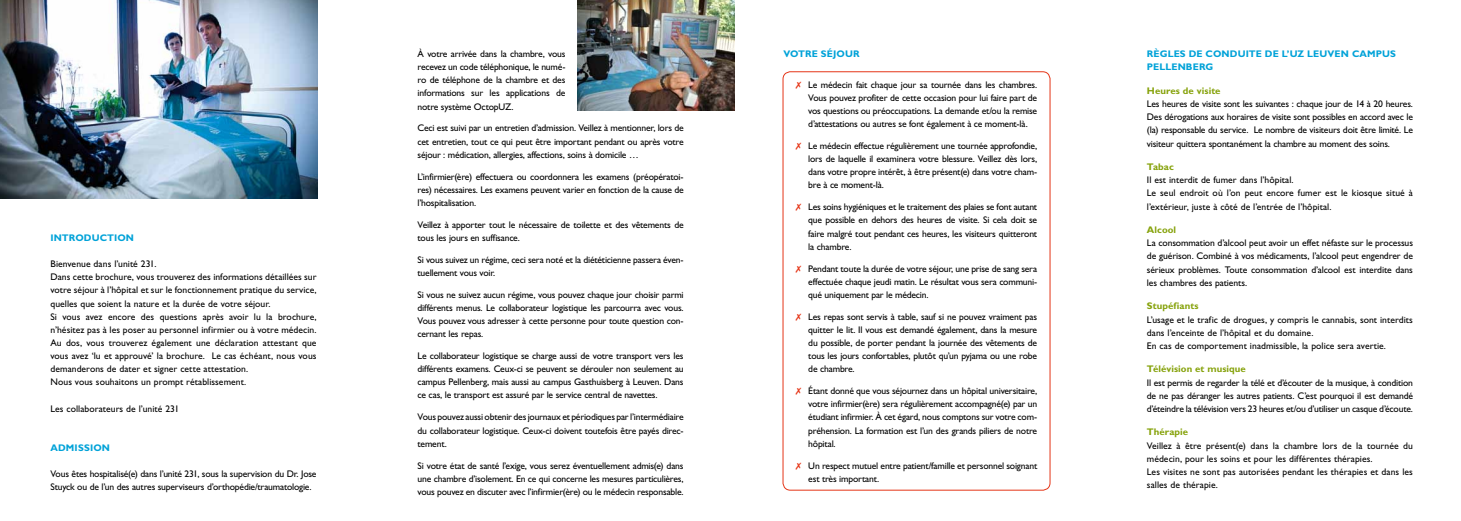
<style>
.page{position:relative;width:1461px;height:521px;background:#fff}
.page>*{position:absolute;margin:0;border:0;box-sizing:border-box;transform-origin:0 0}
.t1{font:9.62px/13.1px "Gill Sans Std";letter-spacing:-.015em;color:#000;text-align:justify}
.t2{font:9.62px/13.1px "Gill Sans Std";letter-spacing:.005em;color:#000}
.t3{font:700 9.62px/13.1px "Gill Sans Std";letter-spacing:.01em;color:#00a2d8}
.t4{font:700 9.62px "Gill Sans Std";letter-spacing:.005em;color:#86a20b}
.s1{color:#e53517}
</style>
<div class="page">
<img style="left:0;top:0;width:317px;height:198px">
<div style="left:783px;top:71px;width:267px;height:419px;border:1px solid #e53517;border-radius:7px"></div>
<img style="left:578px;top:0;width:156px;height:111px">
<p class="t3" style="left:50px;top:231px;width:85px">INTRODUCTION</p>
<p class="t2" style="left:50px;top:257px;width:268px">Bienvenue dans l’unité 231.<br>Dans cette brochure, vous trouverez des informations détaillées sur votre séjour à l’hôpital et sur le fonctionnement pratique du service, quelles que soient la nature et la durée de votre séjour.<br>Si vous avez encore des questions après avoir lu la brochure, n’hésitez pas à les poser au personnel infirmier ou à votre médecin.<br>Au dos, vous trouverez également une déclaration attestant que vous avez ‘lu et approuvé’ la brochure. Le cas échéant, nous vous demanderons de dater et signer cette attestation.<br>Nous vous souhaitons un prompt rétablissement.</p>
<p class="t2" style="left:50px;top:402px;width:130px">Les collaborateurs de l’unité 231</p>
<p class="t3" style="left:50px;top:441px;width:61px">ADMISSION</p>
<p class="t1" style="left:50px;top:467px;width:268px">Vous êtes hospitalisé(e) dans l’unité 231, sous la supervision du Dr. Jose<br>Stuyck ou de l’un des autres superviseurs d’orthopédie/traumatologie.</p>
<p class="t1" style="left:418px;top:47px;width:149px">À votre arrivée dans la chambre, vous recevez un code téléphonique, le numé&shy;ro de téléphone de la chambre et des informations sur les applications de notre système OctopUZ.</p>
<p class="t1" style="left:418px;top:122px;width:268px">Ceci est suivi par un entretien d’admission. Veillez à mentionner, lors de cet entretien, tout ce qui peut être important pendant ou après votre séjour : médication, allergies, affections, soins à domicile …</p>
<p class="t1" style="left:418px;top:170px;width:268px">L’infirmier(ère) effectuera ou coordonnera les examens (préopératoi&shy;res) nécessaires. Les examens peuvent varier en fonction de la cause de l’hospitalisation.</p>
<p class="t1" style="left:418px;top:218px;width:268px">Veillez à apporter tout le nécessaire de toilette et des vêtements de tous les jours en suffisance.</p>
<p class="t1" style="left:418px;top:253px;width:268px">Si vous suivez un régime, ceci sera noté et la diététicienne passera éven&shy;tuellement vous voir.</p>
<p class="t1" style="left:418px;top:288px;width:268px">Si vous ne suivez aucun régime, vous pouvez chaque jour choisir parmi différents menus. Le collaborateur logistique les parcourra avec vous.<br>Vous pouvez vous adresser à cette personne pour toute question con&shy;cernant les repas.</p>
<p class="t1" style="left:418px;top:349px;width:268px">Le collaborateur logistique se charge aussi de votre transport vers les différents examens. Ceux-ci se peuvent se dérouler non seulement au campus Pellenberg, mais aussi au campus Gasthuisberg à Leuven. Dans ce cas, le transport est assuré par le service central de navettes.</p>
<p class="t1" style="left:418px;top:411px;width:268px">Vous pouvez aussi obtenir des journaux et périodiques par l’intermédiaire du collaborateur logistique. Ceux-ci doivent toutefois être payés direc&shy;tement.</p>
<p class="t1" style="left:418px;top:459px;width:268px">Si votre état de santé l’exige, vous serez éventuellement admis(e) dans une chambre d’isolement. En ce qui concerne les mesures particulières, vous pouvez en discuter avec l’infirmier(ère) ou le médecin responsable.</p>
<p class="t3" style="left:783px;top:47px;width:78px">VOTRE SÉJOUR</p>
<p class="t1" style="left:808px;top:78px;width:230px;text-indent:-12px"><span class="s1">✗</span> Le médecin fait chaque jour sa tournée dans les chambres.<br>Vous pouvez profiter de cette occasion pour lui faire part de vos questions ou préoccupations. La demande et/ou la remise d’attestations ou autres se font également à ce moment-là.</p>
<p class="t1" style="left:808px;top:139px;width:230px;text-indent:-12px"><span class="s1">✗</span> Le médecin effectue régulièrement une tournée approfondie, lors de laquelle il examinera votre blessure. Veillez dès lors, dans votre propre intérêt, à être présent(e) dans votre cham&shy;bre à ce moment-là.</p>
<p class="t1" style="left:808px;top:201px;width:230px;text-indent:-12px"><span class="s1">✗</span> Les soins hygiéniques et le traitement des plaies se font autant que possible en dehors des heures de visite. Si cela doit se faire malgré tout pendant ces heures, les visiteurs quitteront la chambre.</p>
<p class="t1" style="left:808px;top:262px;width:230px;text-indent:-12px"><span class="s1">✗</span> Pendant toute la durée de votre séjour, une prise de sang sera effectuée chaque jeudi matin. Le résultat vous sera communi&shy;qué uniquement par le médecin.</p>
<p class="t1" style="left:808px;top:310px;width:230px;text-indent:-12px"><span class="s1">✗</span> Les repas sont servis à table, sauf si ne pouvez vraiment pas quitter le lit. Il vous est demandé également, dans la mesure du possible, de porter pendant la journée des vêtements de tous les jours confortables, plutôt qu’un pyjama ou une robe de chambre.</p>
<p class="t1" style="left:808px;top:384px;width:230px;text-indent:-12px"><span class="s1">✗</span> Étant donné que vous séjournez dans un hôpital universitaire, votre infirmier(ère) sera régulièrement accompagné(e) par un étudiant infirmier. À cet égard, nous comptons sur votre com&shy;préhension. La formation est l’un des grands piliers de notre hôpital.</p>
<p class="t1" style="left:808px;top:459px;width:230px;text-indent:-12px"><span class="s1">✗</span> Un respect mutuel entre patient/famille et personnel soignant est très important.</p>
<p class="t3" style="left:1147px;top:47px;width:251px">RÈGLES DE CONDUITE DE L’UZ LEUVEN CAMPUS<br>PELLENBERG</p>
<p class="t4" style="left:1147px;top:85px;width:75px">Heures de visite</p>
<p class="t1" style="left:1147px;top:97px;width:268px">Les heures de visite sont les suivantes : chaque jour de 14 à 20 heures.<br>Des dérogations aux horaires de visite sont possibles en accord avec le (la) responsable du service. Le nombre de visiteurs doit être limité. Le visiteur quittera spontanément la chambre au moment des soins.</p>
<p class="t4" style="left:1147px;top:161px;width:29px">Tabac</p>
<p class="t2" style="left:1147px;top:174px;width:268px">Il est interdit de fumer dans l’hôpital.<br>Le seul endroit où l’on peut encore fumer est le kiosque situé à l’extérieur, juste à côté de l’entrée de l’hôpital.</p>
<p class="t4" style="left:1147px;top:224px;width:31px">Alcool</p>
<p class="t1" style="left:1147px;top:237px;width:268px">La consommation d’alcool peut avoir un effet néfaste sur le processus de guérison. Combiné à vos médicaments, l’alcool peut engendrer de sérieux problèmes. Toute consommation d’alcool est interdite dans les chambres des patients.</p>
<p class="t4" style="left:1147px;top:300px;width:53px">Stupéfiants</p>
<p class="t2" style="left:1147px;top:313px;width:268px">L’usage et le trafic de drogues, y compris le cannabis, sont interdits dans l’enceinte de l’hôpital et du domaine.<br>En cas de comportement inadmissible, la police sera avertie.</p>
<p class="t4" style="left:1147px;top:363px;width:101px">Télévision et musique</p>
<p class="t1" style="left:1147px;top:376px;width:268px">Il est permis de regarder la télé et d’écouter de la musique, à condition de ne pas déranger les autres patients. C’est pourquoi il est demandé d’éteindre la télévision vers 23 heures et/ou d’utiliser un casque d’écoute.</p>
<p class="t4" style="left:1147px;top:426px;width:43px">Thérapie</p>
<p class="t2" style="left:1147px;top:439px;width:268px">Veillez à être présent(e) dans la chambre lors de la tournée du médecin, pour les soins et pour les différentes thérapies.<br>Les visites ne sont pas autorisées pendant les thérapies et dans les salles de thérapie.</p>
</div>
